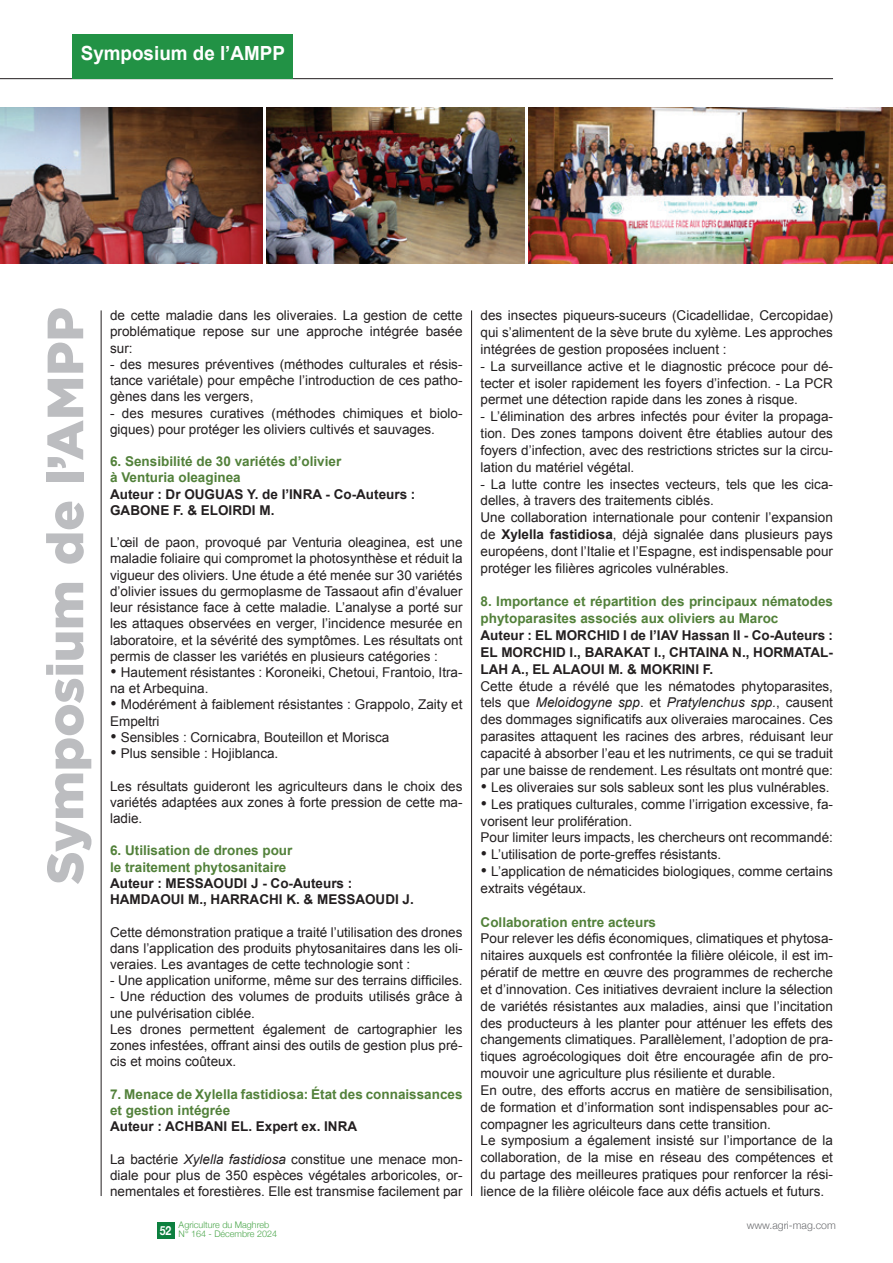
<style>
.page{position:relative;width:893px;height:1263px;background:#fff}
.page>*{position:absolute;margin:0;border:0;box-sizing:border-box;transform-origin:0 0}
.t1{font:900 50.85px "Gotham";color:#bcbdc0}
.t2{font:700 19.5px "Arial";color:#fff}
.t3{font:13.5px/16.8px "Arial";color:#231f20;text-align:justify}
.t4{font:700 13.5px/16.2px "Arial";color:#52813a}
.t5{font:700 13.5px/16.2px "Arial";color:#231f20}
.t6{font:700 12.6px "Helvetica Neue";color:#fff;scale:.84 1}
.t7{font:300 10.65px "Helvetica Neue";color:#6c6d70}
.t8{font:300 9.15px/9px "Helvetica Neue";color:#4ba64b}
.s1{font-style:italic}
.s2{font-weight:700}
</style>
<div class="page">
<div style="left:157px;top:1222px;width:17px;height:16px;background:#0d803f"></div>
<hr style="left:471px;top:310px;width:1px;height:886px;background:#231f20">
<hr style="left:101px;top:310px;width:1px;height:886px;background:#231f20">
<img style="left:266px;top:107px;width:258px;height:157px">
<img style="left:528px;top:107px;width:365px;height:157px">
<img style="left:0;top:107px;width:262px;height:157px">
<hr style="left:0;top:78px;width:833px;height:1px;background:#231f20">
<div style="left:72px;top:34px;width:221px;height:44px;background:#229245"></div>
<h2 class="t2" style="left:81px;top:41px;width:206px">Symposium de l’AMPP</h2>
<h1 class="t1" style="left:30px;top:884px;width:579px;rotate:-90deg">Symposium de l’AMPP</h1>
<p class="t3" style="left:110px;top:308px;width:354px;line-height:16.2px">de cette maladie dans les oliveraies. La gestion de cette problématique repose sur une approche intégrée basée sur:</p>
<p class="t3" style="left:110px;top:356px;width:354px;line-height:16.2px">- des mesures préventives (méthodes culturales et résis&shy;tance variétale) pour empêche l’introduction de ces patho&shy;gènes dans les vergers,</p>
<p class="t3" style="left:110px;top:405px;width:354px;line-height:16.2px">- des mesures curatives (méthodes chimiques et biolo&shy;giques) pour protéger les oliviers cultivés et sauvages.</p>
<p class="t4" style="left:110px;top:454px;width:233px">6. Sensibilité de 30 variétés d’olivier à Venturia oleaginea</p>
<p class="t5" style="left:110px;top:486px;width:307px">Auteur : Dr OUGUAS Y. de l’INRA - Co-Auteurs :<br>GABONE F. &amp; ELOIRDI M.</p>
<p class="t3" style="left:110px;top:535px;width:354px;line-height:16.2px">L’œil de paon, provoqué par Venturia oleaginea, est une maladie foliaire qui compromet la photosynthèse et réduit la vigueur des oliviers. Une étude a été menée sur 30 variétés d’olivier issues du germoplasme de Tassaout afin d’évaluer leur résistance face à cette maladie. L’analyse a porté sur les attaques observées en verger, l’incidence mesurée en laboratoire, et la sévérité des symptômes. Les résultats ont permis de classer les variétés en plusieurs catégories :</p>
<p class="t3" style="left:110px;top:664px;width:354px;line-height:16.2px">• Hautement résistantes : Koroneiki, Chetoui, Frantoio, Itra&shy;na et Arbequina.</p>
<p class="t3" style="left:110px;top:697px;width:354px;line-height:16.2px">• Modérément à faiblement résistantes : Grappolo, Zaity et<br>Empeltri</p>
<p class="t3" style="left:110px;top:729px;width:281px">• Sensibles : Cornicabra, Bouteillon et Morisca</p>
<p class="t3" style="left:110px;top:745px;width:170px">• Plus sensible : Hojiblanca.</p>
<p class="t3" style="left:110px;top:778px;width:354px;line-height:16.2px">Les résultats guideront les agriculteurs dans le choix des variétés adaptées aux zones à forte pression de cette ma&shy;ladie.</p>
<p class="t4" style="left:110px;top:843px;width:184px">6. Utilisation de drones pour le traitement phytosanitaire</p>
<p class="t5" style="left:110px;top:875px;width:305px">Auteur : MESSAOUDI J - Co-Auteurs :<br>HAMDAOUI M., HARRACHI K. &amp; MESSAOUDI J.</p>
<p class="t3" style="left:110px;top:924px;width:354px;line-height:16.2px">Cette démonstration pratique a traité l’utilisation des drones dans l’application des produits phytosanitaires dans les oli&shy;veraies. Les avantages de cette technologie sont :</p>
<p class="t3" style="left:110px;top:972px;width:354px">- Une application uniforme, même sur des terrains difficiles.</p>
<p class="t3" style="left:110px;top:989px;width:354px;line-height:16.2px;text-align:left">- Une réduction des volumes de produits utilisés grâce à une pulvérisation ciblée.<br>Les drones permettent également de cartographier les zones infestées, offrant ainsi des outils de gestion plus pré&shy;cis et moins coûteux.</p>
<p class="t4" style="left:110px;top:1086px;width:354px">7. Menace de Xylella fastidiosa: État des connaissances et gestion intégrée</p>
<p class="t5" style="left:110px;top:1119px;width:249px">Auteur : ACHBANI EL. Expert ex. INRA</p>
<p class="t3" style="left:110px;top:1151px;width:354px;line-height:16.2px">La bactérie <span class="s1">Xylella fastidiosa</span> constitue une menace mon&shy;diale pour plus de 350 espèces végétales arboricoles, or&shy;nementales et forestières. Elle est transmise facilement par</p>
<p class="t3" style="left:481px;top:307px;width:354px">des insectes piqueurs-suceurs (Cicadellidae, Cercopidae) qui s’alimentent de la sève brute du xylème. Les approches intégrées de gestion proposées incluent :</p>
<p class="t3" style="left:481px;top:358px;width:354px">- La surveillance active et le diagnostic précoce pour dé&shy;tecter et isoler rapidement les foyers d’infection. - La PCR permet une détection rapide dans les zones à risque.</p>
<p class="t3" style="left:481px;top:408px;width:354px">- L’élimination des arbres infectés pour éviter la propaga&shy;tion. Des zones tampons doivent être établies autour des foyers d’infection, avec des restrictions strictes sur la circu&shy;lation du matériel végétal.</p>
<p class="t3" style="left:481px;top:476px;width:354px;text-align:left">- La lutte contre les insectes vecteurs, tels que les cica&shy;delles, à travers des traitements ciblés.<br>Une collaboration internationale pour contenir l’expansion de <span class="s2">Xylella fastidiosa</span>, déjà signalée dans plusieurs pays européens, dont l’Italie et l’Espagne, est indispensable pour protéger les filières agricoles vulnérables.</p>
<p class="t4" style="left:481px;top:594px;width:354px;line-height:16.8px">8. Importance et répartition des principaux nématodes phytoparasites associés aux oliviers au Maroc</p>
<p class="t5" style="left:481px;top:627px;width:354px;line-height:16.8px;text-align:justify">Auteur : EL MORCHID I de l’IAV Hassan II - Co-Auteurs :<br>EL MORCHID I., BARAKAT I., CHTAINA N., HORMATAL-LAH A., EL ALAOUI M. &amp; MOKRINI F.</p>
<p class="t3" style="left:481px;top:678px;width:354px">Cette étude a révélé que les nématodes phytoparasites, tels que <span class="s1">Meloidogyne spp</span>. et <span class="s1">Pratylenchus spp.</span>, causent des dommages significatifs aux oliveraies marocaines. Ces parasites attaquent les racines des arbres, réduisant leur capacité à absorber l’eau et les nutriments, ce qui se traduit par une baisse de rendement. Les résultats ont montré que:</p>
<p class="t3" style="left:481px;top:779px;width:351px">• Les oliveraies sur sols sableux sont les plus vulnérables.</p>
<p class="t3" style="left:481px;top:796px;width:354px;text-align:left">• Les pratiques culturales, comme l’irrigation excessive, fa&shy;vorisent leur prolifération.<br>Pour limiter leurs impacts, les chercheurs ont recommandé:</p>
<p class="t3" style="left:481px;top:846px;width:242px">• L’utilisation de porte-greffes résistants.</p>
<p class="t3" style="left:481px;top:863px;width:354px">• L’application de nématicides biologiques, comme certains extraits végétaux.</p>
<p class="t4" style="left:481px;top:914px;width:177px">Collaboration entre acteurs</p>
<p class="t3" style="left:481px;top:930px;width:354px;text-align:left">Pour relever les défis économiques, climatiques et phytosa&shy;nitaires auxquels est confrontée la filière oléicole, il est im&shy;pératif de mettre en œuvre des programmes de recherche et d’innovation. Ces initiatives devraient inclure la sélection de variétés résistantes aux maladies, ainsi que l’incitation des producteurs à les planter pour atténuer les effets des changements climatiques. Parallèlement, l’adoption de pra&shy;tiques agroécologiques doit être encouragée afin de pro&shy;mouvoir une agriculture plus résiliente et durable.<br>En outre, des efforts accrus en matière de sensibilisation, de formation et d’information sont indispensables pour ac&shy;compagner les agriculteurs dans cette transition.<br>Le symposium a également insisté sur l’importance de la collaboration, de la mise en réseau des compétences et du partage des meilleures pratiques pour renforcer la rési&shy;lience de la filière oléicole face aux défis actuels et futurs.</p>
<p class="t8" style="left:179px;top:1219px;width:100px">Agriculture du Maghreb<br>N° 164 - Décembre 2024</p>
<p class="t7" style="left:747px;top:1217px;width:91px">www.agri-mag.com</p>
<p class="t6" style="left:160px;top:1220px;width:15px">52</p>
</div>
